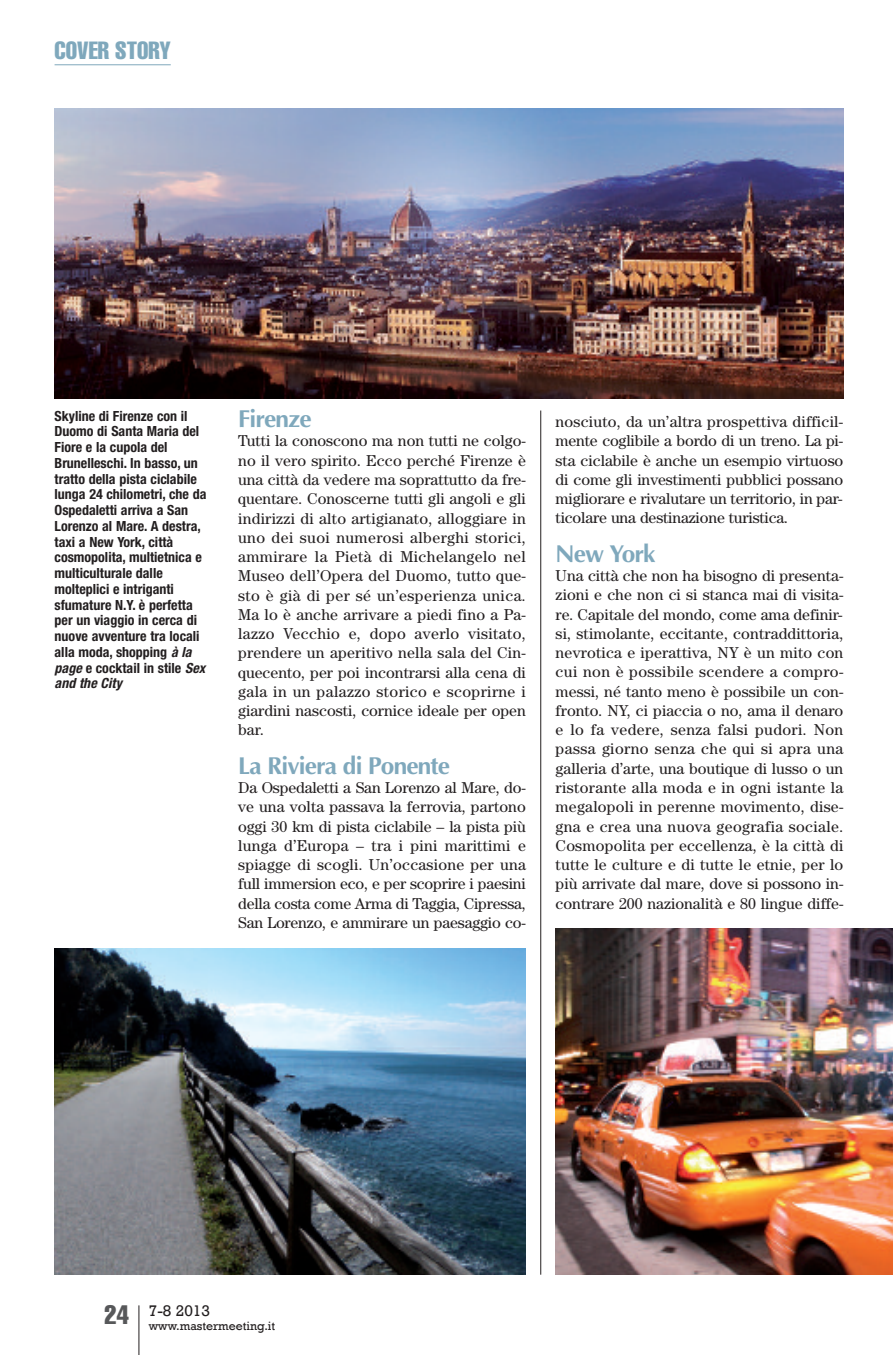
<style>
.page{position:relative;width:893px;height:1355px;background:#fff}
.page>*{position:absolute;margin:0;border:0;box-sizing:border-box;transform-origin:0 0}
.t1{font:700 24.5px "Optima";letter-spacing:-.035em;color:#7fa8bc}
.t2{font:extra-condensed 24.5px "Helvetica";color:#7fa8bc}
.t3{font:15.75px/19.2px "Century";letter-spacing:-.005em;color:#231f20;text-align:justify}
.t4{font:15.75px "Rockwell";color:#231f20}
.t5{font:700 condensed 14px/15.8px "Helvetica Neue";color:#231f20}
.t6{font:12.25px "Rockwell";color:#231f20}
.s1{font-style:italic}
</style>
<div class="page">
<hr style="left:138px;top:1305px;width:1px;height:49px;background:#231f20">
<hr style="left:55px;top:64px;width:116px;height:1px;background:#7fa8bc">
<hr style="left:540px;top:410px;width:1px;height:864px;background:#231f20">
<img style="left:55px;top:108px;width:788px;height:290px">
<img style="left:55px;top:948px;width:471px;height:326px">
<img style="left:556px;top:928px;width:337px;height:346px">
<h1 class="t2" style="left:55px;top:42px;width:118px">COVER STORY</h1>
<p class="t5" style="left:55px;top:409px;width:153px">Skyline di Firenze con il<br>Duomo di Santa Maria del<br>Fiore e la cupola del<br>Brunelleschi. In basso, un tratto della pista ciclabile lunga 24 chilometri, che da<br>Ospedaletti arriva a San<br>Lorenzo al Mare. A destra, taxi a New York, città cosmopolita, multietnica e multiculturale dalle molteplici e intriganti sfumature N.Y. è perfetta per un viaggio in cerca di nuove avventure tra locali alla moda, shopping <span class="s1">à la page</span> e cocktail in stile <span class="s1">Sex and the City</span></p>
<h1 class="t1" style="left:238px;top:404px;width:75px">Firenze</h1>
<p class="t3" style="left:238px;top:433px;width:289px">Tutti la conoscono ma non tutti ne colgo&shy;no il vero spirito. Ecco perché Firenze è una città da vedere ma soprattutto da fre&shy;quentare. Conoscerne tutti gli angoli e gli indirizzi di alto artigianato, alloggiare in uno dei suoi numerosi alberghi storici, ammirare la Pietà di Michelangelo nel Museo dell’Opera del Duomo, tutto que&shy;sto è già di per sé un’esperienza unica.<br>Ma lo è anche arrivare a piedi fino a Pa&shy;lazzo Vecchio e, dopo averlo visitato, prendere un aperitivo nella sala del Cin&shy;quecento, per poi incontrarsi alla cena di gala in un palazzo storico e scoprirne i giardini nascosti, cornice ideale per open bar.</p>
<h1 class="t1" style="left:238px;top:751px;width:213px">La Riviera di Ponente</h1>
<p class="t3" style="left:238px;top:779px;width:289px">Da Ospedaletti a San Lorenzo al Mare, do&shy;ve una volta passava la ferrovia, partono oggi 30 km di pista ciclabile – la pista più lunga d’Europa – tra i pini marittimi e spiagge di scogli. Un’occasione per una full immersion eco, e per scoprire i paesini della costa come Arma di Taggia, Cipressa, San Lorenzo, e ammirare un paesaggio co-</p>
<p class="t3" style="left:556px;top:413px;width:289px">nosciuto, da un’altra prospettiva difficil&shy;mente coglibile a bordo di un treno. La pi&shy;sta ciclabile è anche un esempio virtuoso di come gli investimenti pubblici possano migliorare e rivalutare un territorio, in par&shy;ticolare una destinazione turistica.</p>
<h1 class="t1" style="left:556px;top:539px;width:101px">New York</h1>
<p class="t3" style="left:556px;top:567px;width:289px">Una città che non ha bisogno di presenta&shy;zioni e che non ci si stanca mai di visita&shy;re. Capitale del mondo, come ama definir&shy;si, stimolante, eccitante, contraddittoria, nevrotica e iperattiva, NY è un mito con cui non è possibile scendere a compro&shy;messi, né tanto meno è possibile un con&shy;fronto. NY, ci piaccia o no, ama il denaro e lo fa vedere, senza falsi pudori. Non passa giorno senza che qui si apra una galleria d’arte, una boutique di lusso o un ristorante alla moda e in ogni istante la megalopoli in perenne movimento, dise&shy;gna e crea una nuova geografia sociale.<br>Cosmopolita per eccellenza, è la città di tutte le culture e di tutte le etnie, per lo più arrivate dal mare, dove si possono in&shy;contrare 200 nazionalità e 80 lingue diffe-</p>
<p class="t6" style="left:105px;top:1318px;width:172px"><sup>24</sup> www.mastermeeting.it</p>
<p class="t4" style="left:149px;top:1300px;width:63px">7-8 2013</p>
</div>
